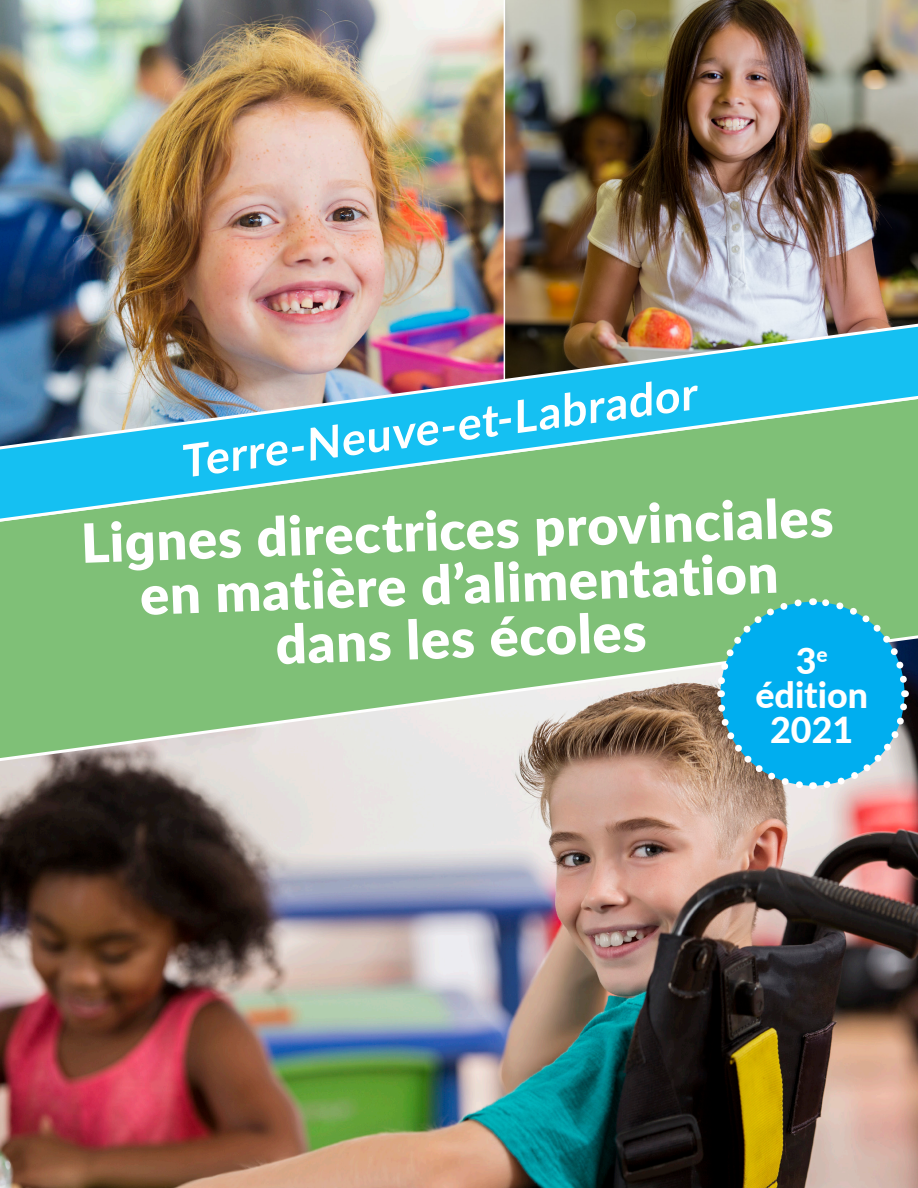
<style>
.page{position:relative;width:918px;height:1188px;background:#fff}
.page>*{position:absolute;margin:0;border:0;box-sizing:border-box;transform-origin:0 0}
.t1{font:900 54px/54px "Lato";color:#fff;text-align:center}
.t2{font:700 45px "Lato";color:#fff}
.t3{font:800 35.85px/34.5px "Lato";color:#fff;text-align:center}
</style>
<div class="page">
<img style="left:0;top:770px;width:918px;height:418px">
<img style="left:505px;top:0;width:413px;height:320px">
<img style="left:0;top:0;width:504px;height:320px">
<svg style="left:0;top:530px;width:918px;height:240px;background:#8fbe84"></svg>
<img style="left:0;top:320px;width:918px;height:210px">
<svg style="left:713px;top:595px;width:199px;height:198px;background:#36aece"></svg>
<p class="t2" style="left:176px;top:431px;width:521px;rotate:-8deg">Terre-Neuve-et-Labrador</p>
<p class="t1" style="left:80px;top:514px;width:754px;rotate:-2deg">Lignes directrices provinciales en matière d’alimentation dans les écoles</p>
<p class="t3" style="left:755px;top:642px;width:114px">3<sup>e </sup>édition<br>2021</p>
</div>
